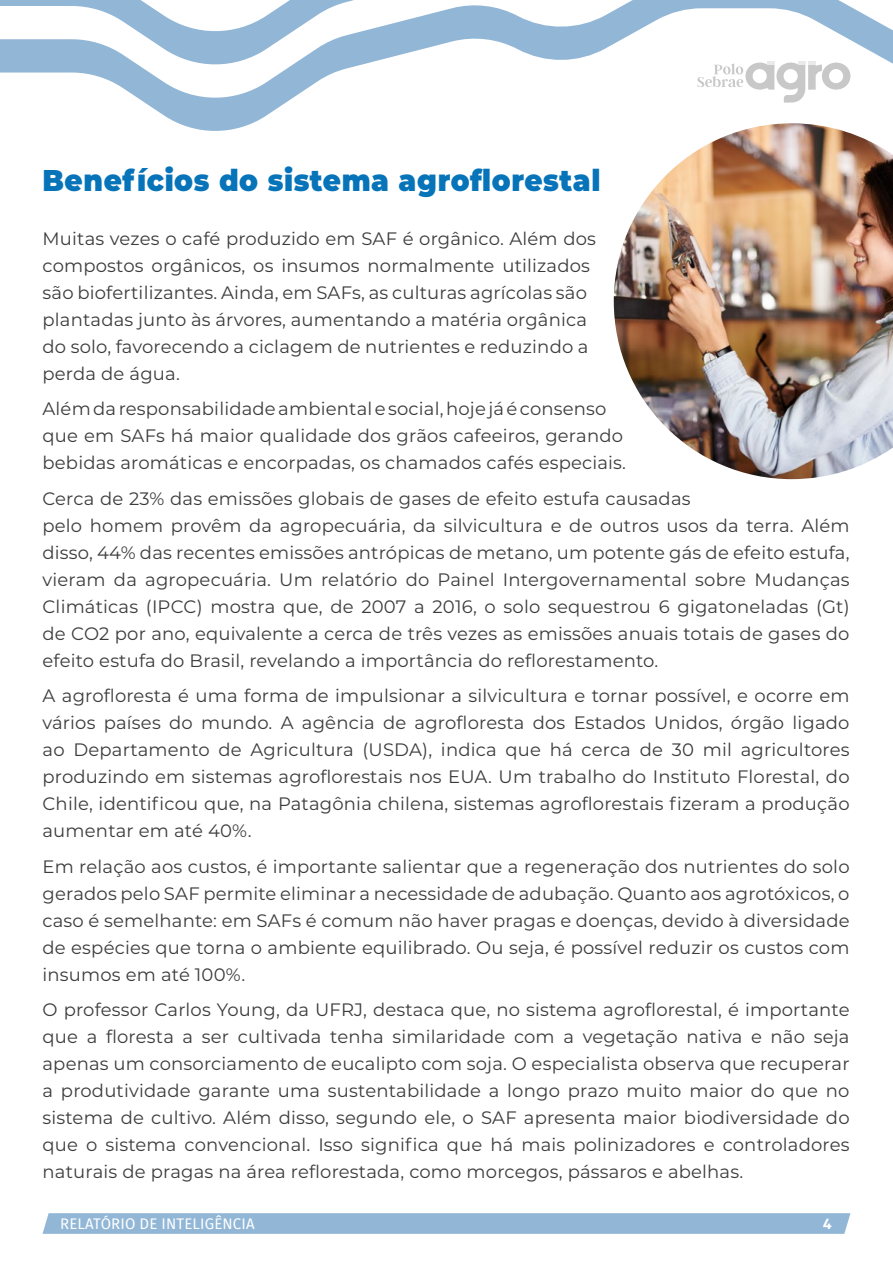
<style>
.page{position:relative;width:893px;height:1263px;background:#fff}
.page>*{position:absolute;margin:0;border:0;box-sizing:border-box;transform-origin:0 0}
.t1{font:900 30px "Montserrat";letter-spacing:.02em;color:#0774b9;scale:.93 1}
.t2{font:18px/27px "Montserrat";letter-spacing:.01em;color:#3c3c3c}
.t3{font:15px "Fira Sans";letter-spacing:.01em;color:#fff}
.t4{font:700 15px "Campuni";color:#fff}
</style>
<div class="page">
<svg style="left:0;top:70px;width:851px;height:61px"></svg>
<svg style="left:0;top:3px;width:893px;height:67px"></svg>
<svg style="left:0;top:0;width:844px;height:3px"></svg>
<svg style="left:43px;top:1213px;width:807px;height:21px;background:#93b7d6"></svg>
<svg style="left:697px;top:61px;width:153px;height:42px"></svg>
<img style="left:614px;top:123px;width:279px;height:356px">
<h1 class="t1" style="left:43px;top:157px;width:601px">Benefícios do sistema agroflorestal</h1>
<p class="t2" style="left:43px;top:224px;width:555px">Muitas vezes o café produzido em SAF é orgânico. Além dos compostos orgânicos, os insumos normalmente utilizados são biofertilizantes. Ainda, em SAFs, as culturas agrícolas são plantadas junto às árvores, aumentando a matéria orgânica do solo, favorecendo a ciclagem de nutrientes e reduzindo a perda de água.</p>
<p class="t2" style="left:43px;top:395px;width:585px">Além da responsabilidade ambiental e social, hoje já é consenso que em SAFs há maior qualidade dos grãos cafeeiros, gerando bebidas aromáticas e encorpadas, os chamados cafés especiais.</p>
<p class="t2" style="left:43px;top:484px;width:809px">Cerca de 23% das emissões globais de gases de efeito estufa causadas<br>pelo homem provêm da agropecuária, da silvicultura e de outros usos da terra. Além disso, 44% das recentes emissões antrópicas de metano, um potente gás de efeito estufa, vieram da agropecuária. Um relatório do Painel Intergovernamental sobre Mudanças Climáticas (IPCC) mostra que, de 2007 a 2016, o solo sequestrou 6 gigatoneladas (Gt) de CO2 por ano, equivalente a cerca de três vezes as emissões anuais totais de gases do efeito estufa do Brasil, revelando a importância do reflorestamento.</p>
<p class="t2" style="left:43px;top:682px;width:809px;text-align:justify">A agrofloresta é uma forma de impulsionar a silvicultura e tornar possível, e ocorre em vários países do mundo. A agência de agrofloresta dos Estados Unidos, órgão ligado ao Departamento de Agricultura (USDA), indica que há cerca de 30 mil agricultores produzindo em sistemas agroflorestais nos EUA. Um trabalho do Instituto Florestal, do Chile, identificou que, na Patagônia chilena, sistemas agroflorestais fizeram a produção aumentar em até 40%.</p>
<p class="t2" style="left:43px;top:852px;width:809px;text-align:justify">Em relação aos custos, é importante salientar que a regeneração dos nutrientes do solo gerados pelo SAF permite eliminar a necessidade de adubação. Quanto aos agrotóxicos, o caso é semelhante: em SAFs é comum não haver pragas e doenças, devido à diversidade de espécies que torna o ambiente equilibrado. Ou seja, é possível reduzir os custos com insumos em até 100%.</p>
<p class="t2" style="left:43px;top:996px;width:809px;text-align:justify">O professor Carlos Young, da UFRJ, destaca que, no sistema agroflorestal, é importante que a floresta a ser cultivada tenha similaridade com a vegetação nativa e não seja apenas um consorciamento de eucalipto com soja. O especialista observa que recuperar a produtividade garante uma sustentabilidade a longo prazo muito maior do que no sistema de cultivo. Além disso, segundo ele, o SAF apresenta maior biodiversidade do que o sistema convencional. Isso significa que há mais polinizadores e controladores naturais de pragas na área reflorestada, como morcegos, pássaros e abelhas.</p>
<p class="t3" style="left:60px;top:1213px;width:196px">RELATÓRIO DE INTELIGÊNCIA</p>
<p class="t4" style="left:823px;top:1214px;width:11px">4</p>
</div>
